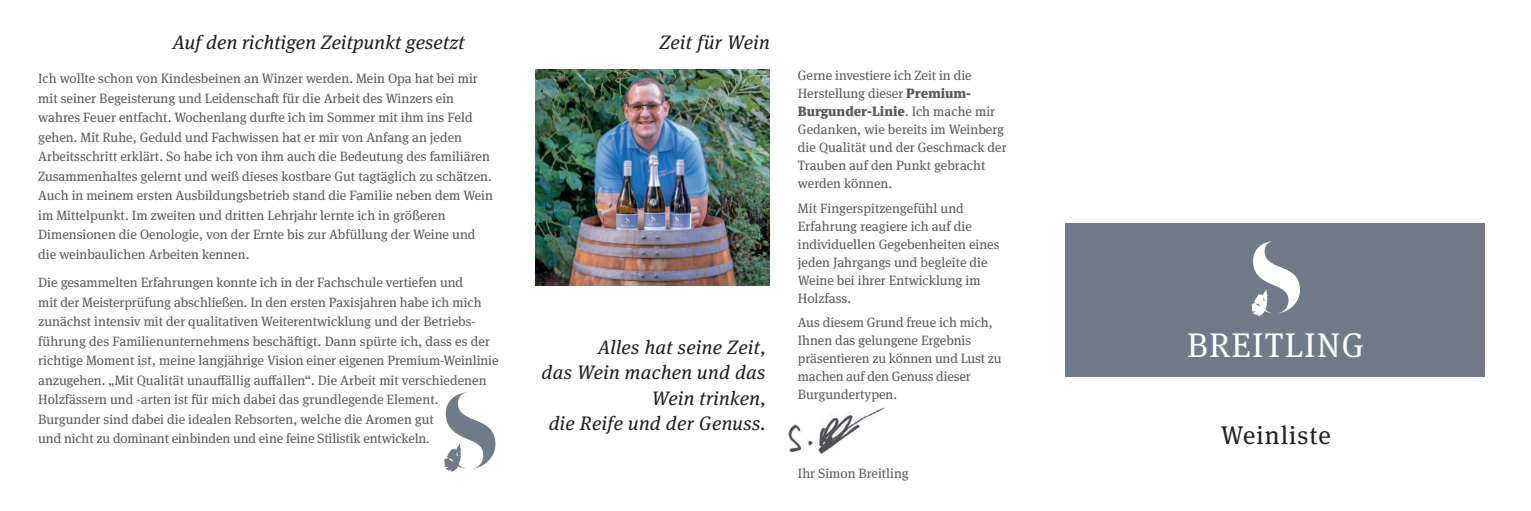
<style>
.page{position:relative;width:1531px;height:511px;background:#fff}
.page>*{position:absolute;margin:0;border:0;box-sizing:border-box;transform-origin:0 0}
.t1{font:34.05px "Meta Serif Pro";letter-spacing:.04em;color:#fff}
.t2{font:25.5px "Meta Serif Pro";letter-spacing:.04em;color:#231f20}
.t3{font:italic 19.5px/25.5px "Meta Serif Pro";letter-spacing:.02em;color:#231f20;text-align:right}
.t4{font:13.5px/19.5px "Meta Serif Pro";color:#57585a}
.s1{font-weight:900}
</style>
<div class="page">
<div style="left:1066px;top:223px;width:419px;height:153px;background:#6f7b88"></div>
<svg style="left:1251px;top:241px;width:49px;height:75px"></svg>
<img style="left:536px;top:70px;width:234px;height:215px">
<img style="left:788px;top:407px;width:96px;height:47px">
<svg style="left:443px;top:392px;width:52px;height:79px"></svg>
<p class="t3" style="left:173px;top:28px;width:293px">Auf den richtigen Zeitpunkt gesetzt</p>
<p class="t3" style="left:659px;top:28px;width:112px">Zeit für Wein</p>
<p class="t4" style="left:38px;top:68px;width:456px">Ich wollte schon von Kindesbeinen an Winzer werden. Mein Opa hat bei mir mit seiner Begeisterung und Leidenschaft für die Arbeit des Winzers ein wahres Feuer entfacht. Wochenlang durfte ich im Sommer mit ihm ins Feld gehen. Mit Ruhe, Geduld und Fachwissen hat er mir von Anfang an jeden Arbeitsschritt erklärt. So habe ich von ihm auch die Bedeutung des familiären Zusammenhaltes gelernt und weiß dieses kostbare Gut tagtäglich zu schätzen.<br>Auch in meinem ersten Ausbildungsbetrieb stand die Familie neben dem Wein im Mittelpunkt. Im zweiten und dritten Lehrjahr lernte ich in größeren Dimensionen die Oenologie, von der Ernte bis zur Abfüllung der Weine und die weinbaulichen Arbeiten kennen.</p>
<p class="t4" style="left:38px;top:271px;width:462px">Die gesammelten Erfahrungen konnte ich in der Fachschule vertiefen und<br>mit der Meisterprüfung abschließen. In den ersten Paxisjahren habe ich mich zunächst intensiv mit der qualitativen Weiterentwicklung und der Betriebs&shy;führung des Familienunternehmens beschäftigt. Dann spürte ich, dass es der richtige Moment ist, meine langjährige Vision einer eigenen Premium-Weinlinie anzugehen. „Mit Qualität unauffällig auffallen“. Die Arbeit mit verschiedenen Holzfässern und -arten ist für mich dabei das grundlegende Element.<br>Burgunder sind dabei die idealen Rebsorten, welche die Aromen gut<br>und nicht zu dominant einbinden und eine feine Stilistik entwickeln.</p>
<p class="t3" style="left:541px;top:333px;width:225px">Alles hat seine Zeit,<br>das Wein machen und das<br>Wein trinken,<br>die Reife und der Genuss.</p>
<p class="t4" style="left:798px;top:66px;width:210px;line-height:18px">Gerne investiere ich Zeit in die<br>Herstellung dieser <span class="s1">Premium-<br>Burgunder-Linie</span>. Ich mache mir<br>Gedanken, wie bereits im Weinberg die Qualität und der Geschmack der<br>Trauben auf den Punkt gebracht werden können.</p>
<p class="t4" style="left:798px;top:198px;width:203px;line-height:18px">Mit Fingerspitzengefühl und<br>Erfahrung reagiere ich auf die individuellen Gegebenheiten eines jeden Jahrgangs und begleite die<br>Weine bei ihrer Entwicklung im<br>Holzfass.</p>
<p class="t4" style="left:798px;top:312px;width:205px;line-height:18px">Aus diesem Grund freue ich mich,<br>Ihnen das gelungene Ergebnis präsentieren zu können und Lust zu machen auf den Genuss dieser<br>Burgundertypen.</p>
<p class="t4" style="left:798px;top:462px;width:113px">Ihr Simon Breitling</p>
<p class="t1" style="left:1187px;top:320px;width:178px">BREITLING</p>
<p class="t2" style="left:1221px;top:416px;width:111px">Weinliste</p>
</div>
